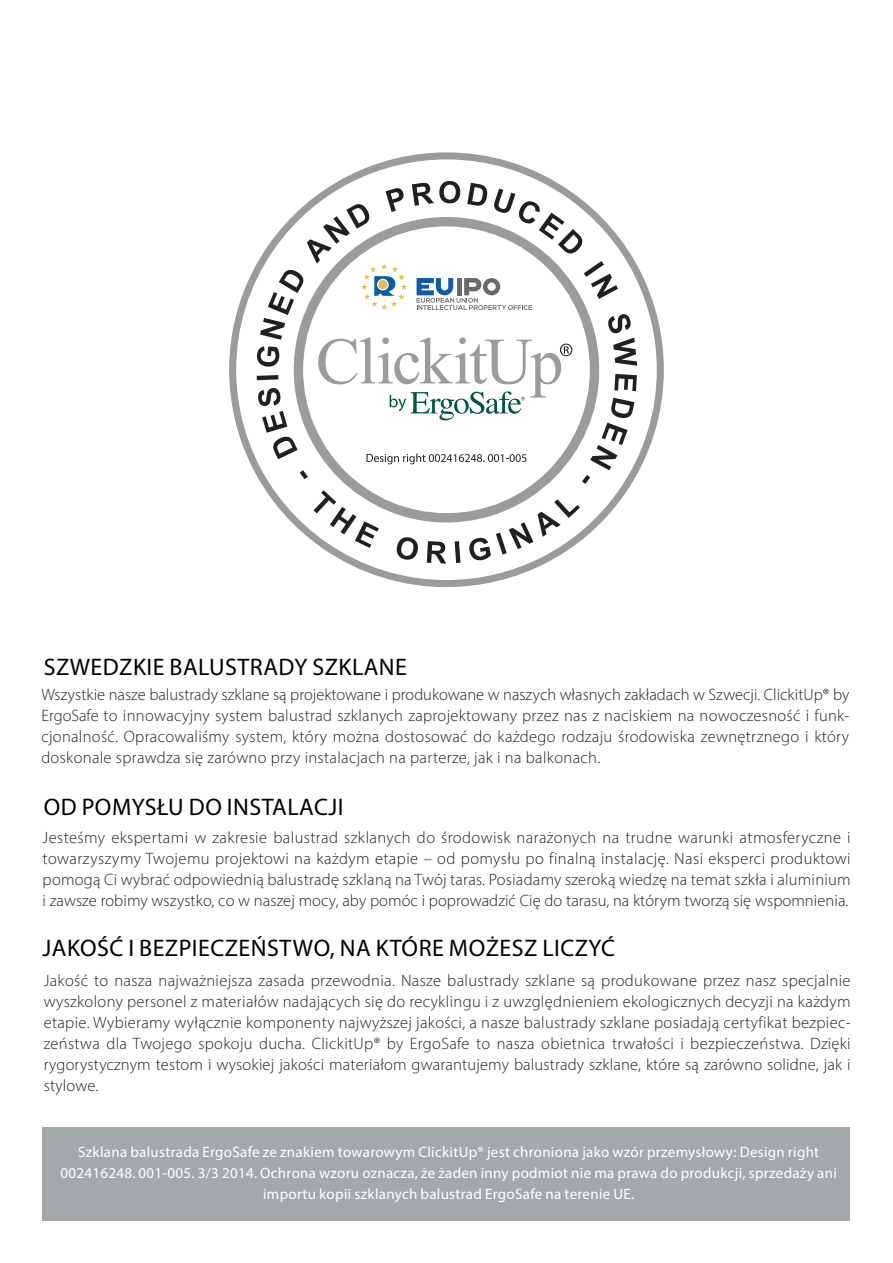
<style>
.page{position:relative;width:893px;height:1263px;background:#fff}
.page>*{position:absolute;margin:0;border:0;box-sizing:border-box;transform-origin:0 0}
.t1{font:24px "Myriad Pro";letter-spacing:.02em;color:#000001}
.t2{font:300 16.5px/21px "Myriad Pro";letter-spacing:.01em;color:#231f20;text-align:justify}
.t3{font:15px/21px "Myriad Pro";letter-spacing:.02em;color:#fff;text-align:center}
</style>
<div class="page">
<div style="left:43px;top:1127px;width:807px;height:93px;background:#a3a9ab"></div>
<svg style="left:229px;top:152px;width:435px;height:435px"></svg>
<svg style="left:314px;top:490px;width:65px;height:58px"></svg>
<svg style="left:396px;top:537px;width:22px;height:23px"></svg>
<svg style="left:427px;top:541px;width:19px;height:23px"></svg>
<svg style="left:455px;top:541px;width:5px;height:22px"></svg>
<svg style="left:469px;top:499px;width:111px;height:61px"></svg>
<svg style="left:257px;top:181px;width:380px;height:303px"></svg>
<h1 class="t1" style="left:44px;top:652px;width:365px">SZWEDZKIE BALUSTRADY SZKLANE</h1>
<p class="t2" style="left:41px;top:684px;width:809px">Wszystkie nasze balustrady szklane są projektowane i produkowane w naszych własnych zakładach w Szwecji. ClickitUp® by ErgoSafe to innowacyjny system balustrad szklanych zaprojektowany przez nas z naciskiem na nowoczesność i funk&shy;cjonalność. Opracowaliśmy system, który można dostosować do każdego rodzaju środowiska zewnętrznego i który doskonale sprawdza się zarówno przy instalacjach na parterze, jak i na balkonach.</p>
<h1 class="t1" style="left:44px;top:792px;width:301px">OD POMYSŁU DO INSTALACJI</h1>
<p class="t2" style="left:43px;top:827px;width:809px">Jesteśmy ekspertami w zakresie balustrad szklanych do środowisk narażonych na trudne warunki atmosferyczne i towarzyszymy Twojemu projektowi na każdym etapie – od pomysłu po finalną instalację. Nasi eksperci produktowi pomogą Ci wybrać odpowiednią balustradę szklaną na Twój taras. Posiadamy szeroką wiedzę na temat szkła i aluminium i zawsze robimy wszystko, co w naszej mocy, aby pomóc i poprowadzić Cię do tarasu, na którym tworzą się wspomnienia.</p>
<h1 class="t1" style="left:43px;top:933px;width:574px">JAKOŚĆ I BEZPIECZEŃSTWO, NA KTÓRE MOŻESZ LICZYĆ</h1>
<p class="t2" style="left:44px;top:970px;width:808px">Jakość to nasza najważniejsza zasada przewodnia. Nasze balustrady szklane są produkowane przez nasz specjalnie wyszkolony personel z materiałów nadających się do recyklingu i z uwzględnieniem ekologicznych decyzji na każdym etapie. Wybieramy wyłącznie komponenty najwyższej jakości, a nasze balustrady szklane posiadają certyfikat bezpiec&shy;zeństwa dla Twojego spokoju ducha. ClickitUp® by ErgoSafe to nasza obietnica trwałości i bezpieczeństwa. Dzięki rygorystycznym testom i wysokiej jakości materiałom gwarantujemy balustrady szklane, które są zarówno solidne, jak i stylowe.</p>
<p class="t3" style="left:60px;top:1141px;width:778px">Szklana balustrada ErgoSafe ze znakiem towarowym ClickitUp® jest chroniona jako wzór przemysłowy: Design right<br>002416248. 001-005. 3/3 2014. Ochrona wzoru oznacza, że żaden inny podmiot nie ma prawa do produkcji, sprzedaży ani importu kopii szklanych balustrad ErgoSafe na terenie UE.</p>
</div>
